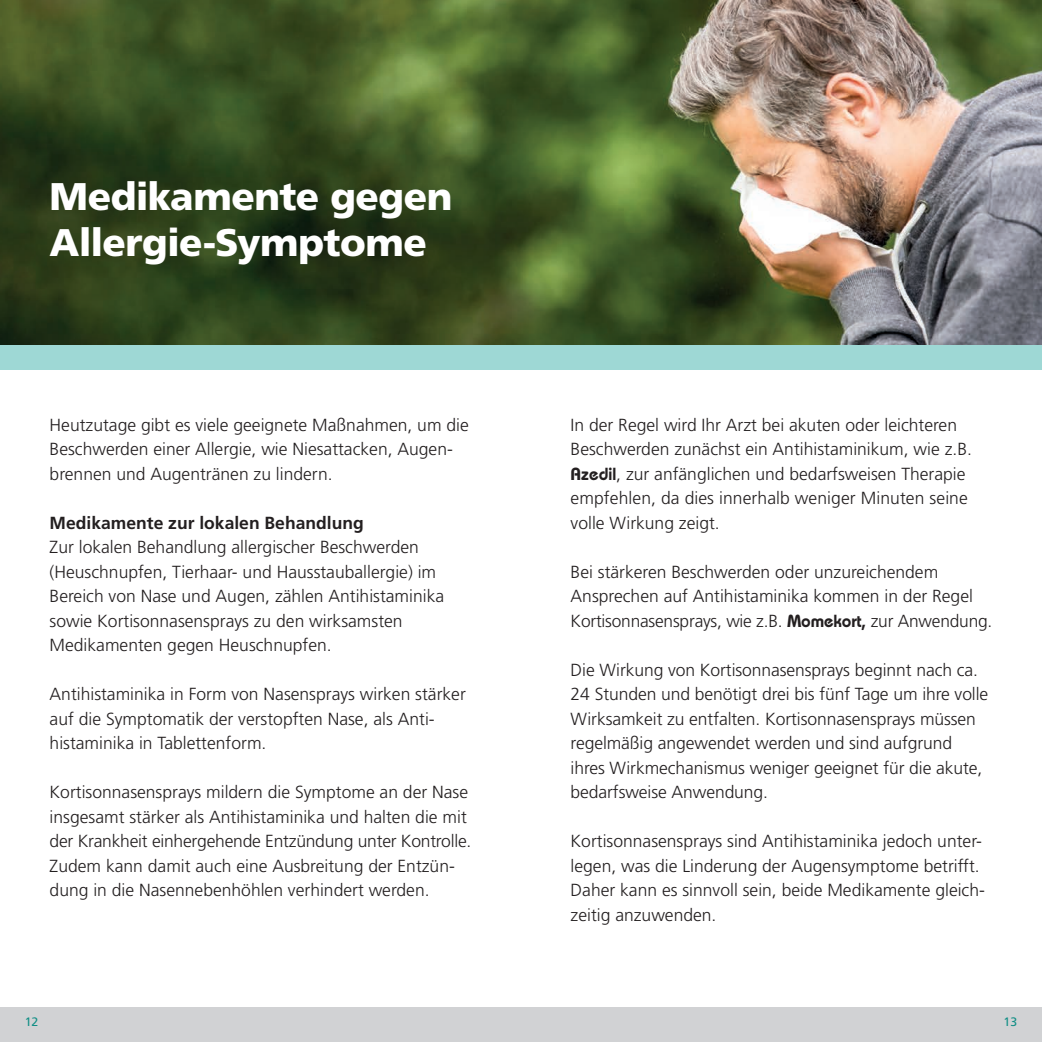
<style>
.page{position:relative;width:1042px;height:1042px;background:#fff}
.page>*{position:absolute;margin:0;border:0;box-sizing:border-box;transform-origin:0 0}
.t1{font:900 38.5px/46.2px "Frutiger";letter-spacing:-.015em;color:#fff}
.t2{font:300 17.5px/24.5px "Frutiger";color:#231f20}
.t3{font:700 17.5px "Frutiger";color:#231f20}
.t4{font:12.25px "Frutiger";color:#108e85}
.s1{font-family:"Bauhaus";font-weight:600}
</style>
<div class="page">
<img style="left:0;top:0;width:1042px;height:345px">
<div style="left:0;top:345px;width:1042px;height:24px;background:#9ed8d5"></div>
<div style="left:0;top:1007px;width:1042px;height:35px;background:#d1d2d4"></div>
<h1 class="t1" style="left:50px;top:173px;width:404px">Medikamente gegen<br>Allergie-Symptome</h1>
<p class="t2" style="left:50px;top:412px;width:421px">Heutzutage gibt es viele geeignete Maßnahmen, um die<br>Beschwerden einer Allergie, wie Niesattacken, Augen&shy;brennen und Augentränen zu lindern.</p>
<p class="t3" style="left:50px;top:512px;width:316px">Medikamente zur lokalen Behandlung</p>
<p class="t2" style="left:50px;top:535px;width:396px">Zur lokalen Behandlung allergischer Beschwerden (Heuschnupfen, Tierhaar- und Hausstauballergie) im Bereich von Nase und Augen, zählen Antihistaminika sowie Kortisonnasensprays zu den wirksamsten Medikamenten gegen Heuschnupfen.</p>
<p class="t2" style="left:50px;top:682px;width:418px">Antihistaminika in Form von Nasensprays wirken stärker auf die Symptomatik der verstopften Nase, als Anti&shy;histaminika in Tablettenform.</p>
<p class="t2" style="left:50px;top:780px;width:423px">Kortisonnasensprays mildern die Symptome an der Nase insgesamt stärker als Antihistaminika und halten die mit der Krankheit einhergehende Entzündung unter Kontrolle.<br>Zudem kann damit auch eine Ausbreitung der Entzün&shy;dung in die Nasennebenhöhlen verhindert werden.</p>
<p class="t2" style="left:570px;top:412px;width:403px">In der Regel wird Ihr Arzt bei akuten oder leichteren Beschwerden zunächst ein Antihistaminikum, wie z.B.<br><span class="s1">Azedil</span>, zur anfänglichen und bedarfsweisen Therapie empfehlen, da dies innerhalb weniger Minuten seine volle Wirkung zeigt.</p>
<p class="t2" style="left:570px;top:559px;width:423px">Bei stärkeren Beschwerden oder unzureichendem<br>Ansprechen auf Antihistaminika kommen in der Regel<br>Kortisonnasensprays, wie z.B. <span class="s1">Momekort,</span> zur Anwendung.</p>
<p class="t2" style="left:570px;top:657px;width:419px">Die Wirkung von Kortisonnasensprays beginnt nach ca.<br>24 Stunden und benötigt drei bis fünf Tage um ihre volle Wirksamkeit zu entfalten. Kortisonnasensprays müssen regelmäßig angewendet werden und sind aufgrund ihres Wirkmechanismus weniger geeignet für die akute, bedarfsweise Anwendung.</p>
<p class="t2" style="left:570px;top:829px;width:416px">Kortisonnasensprays sind Antihistaminika jedoch unter&shy;legen, was die Linderung der Augensymptome betrifft.<br>Daher kann es sinnvoll sein, beide Medikamente gleich&shy;zeitig anzuwenden.</p>
<p class="t4" style="left:25px;top:1015px;width:15px">12</p>
<p class="t4" style="left:1003px;top:1015px;width:15px">13</p>
</div>
